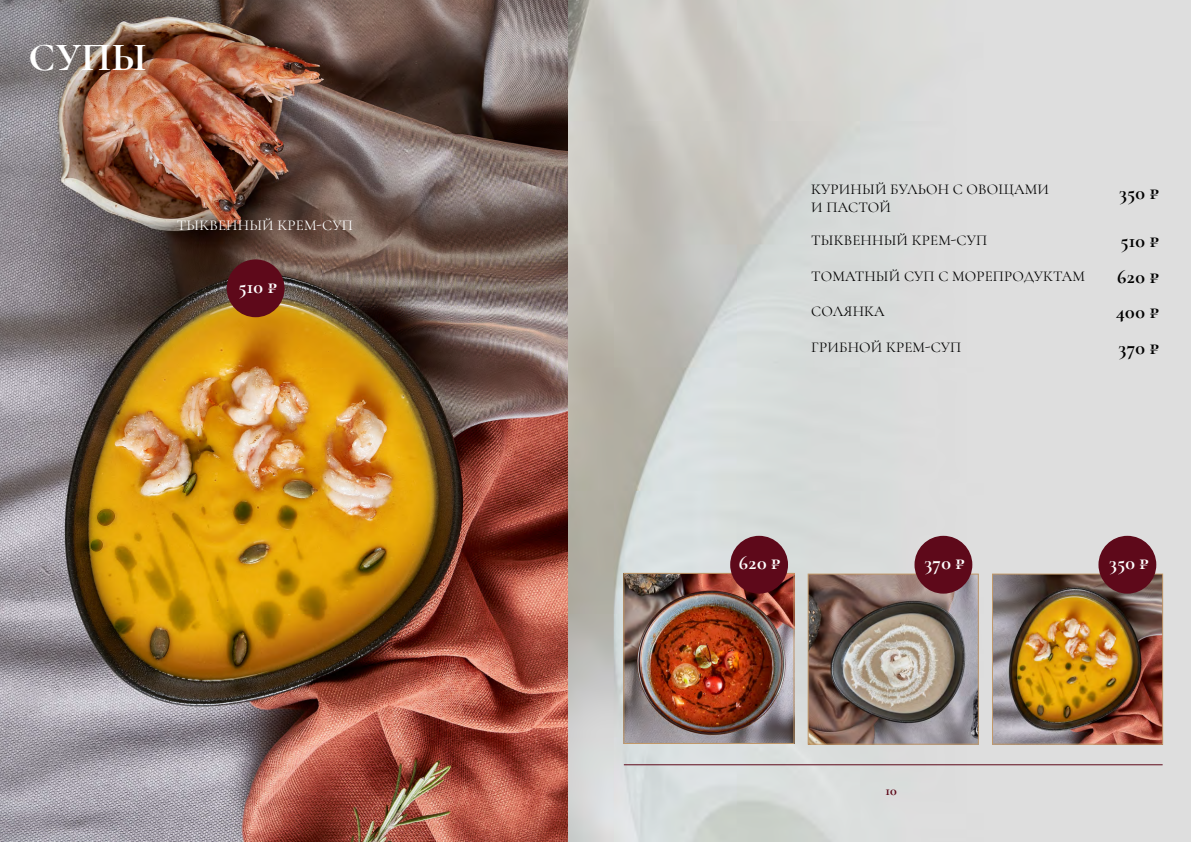
<style>
.page{position:relative;width:1191px;height:842px;background:#fff}
.page>*{position:absolute;margin:0;border:0;box-sizing:border-box;transform-origin:0 0}
.t1{font:700 40px "Cormorant Garamond";color:#fff}
.t2{font:700 20px "Cormorant Garamond";letter-spacing:.01em;color:#000}
.t3{font:700 20px "Cormorant Garamond";letter-spacing:.01em;color:#fff}
.t4{font:15px/18px "Cormorant Garamond";letter-spacing:.01em;color:#000}
.t5{font:15px "Cormorant Garamond";letter-spacing:.01em;color:#fff}
.t6{font:700 14px "Cormorant Garamond";color:#5e091a}
</style>
<div class="page">
<img style="left:567px;top:0;width:624px;height:842px">
<img style="left:0;top:0;width:567px;height:842px">
<hr style="left:624px;top:764px;width:538px;height:1px;background:#5e091a">
<img style="left:625px;top:575px;width:167px;height:167px">
<div style="left:623px;top:573px;width:171px;height:171px;border:1px solid #c19868"></div>
<img style="left:809px;top:576px;width:167px;height:167px">
<div style="left:807px;top:574px;width:171px;height:171px;border:1px solid #c19868"></div>
<img style="left:994px;top:576px;width:167px;height:167px">
<div style="left:992px;top:574px;width:171px;height:171px;border:1px solid #c19868"></div>
<div style="left:730px;top:536px;width:58px;height:58px;background:#5e091a;border-radius:50%"></div>
<div style="left:914px;top:536px;width:58px;height:58px;background:#5e091a;border-radius:50%"></div>
<div style="left:227px;top:259px;width:57px;height:58px;background:#5e091a;border-radius:50%"></div>
<div style="left:1098px;top:536px;width:58px;height:58px;background:#5e091a;border-radius:50%"></div>
<h1 class="t1" style="left:29px;top:33px;width:120px">СУПЫ</h1>
<p class="t5" style="left:177px;top:216px;width:177px">ТЫКВЕННЫЙ КРЕМ-СУП</p>
<h2 class="t3" style="left:239px;top:274px;width:40px">510 ₽</h2>
<p class="t4" style="left:811px;top:180px;width:239px">КУРИНЫЙ БУЛЬОН С ОВОЩАМИ<br>И ПАСТОЙ</p>
<h2 class="t2" style="left:1119px;top:180px;width:41px">350 ₽</h2>
<p class="t4" style="left:811px;top:231px;width:177px">ТЫКВЕННЫЙ КРЕМ-СУП</p>
<h2 class="t2" style="left:1120px;top:229px;width:40px">510 ₽</h2>
<p class="t4" style="left:811px;top:267px;width:275px">ТОМАТНЫЙ СУП С МОРЕПРОДУКТАМ</p>
<h2 class="t2" style="left:1117px;top:264px;width:43px">620 ₽</h2>
<p class="t4" style="left:811px;top:302px;width:75px">СОЛЯНКА</p>
<h2 class="t2" style="left:1115px;top:300px;width:45px">400 ₽</h2>
<p class="t4" style="left:811px;top:338px;width:151px">ГРИБНОЙ КРЕМ-СУП</p>
<h2 class="t2" style="left:1118px;top:335px;width:42px">370 ₽</h2>
<h2 class="t3" style="left:739px;top:550px;width:43px">620 ₽</h2>
<h2 class="t3" style="left:924px;top:550px;width:42px">370 ₽</h2>
<p class="t6" style="left:885px;top:782px;width:13px">10</p>
<h2 class="t3" style="left:1109px;top:550px;width:41px">350 ₽</h2>
</div>
